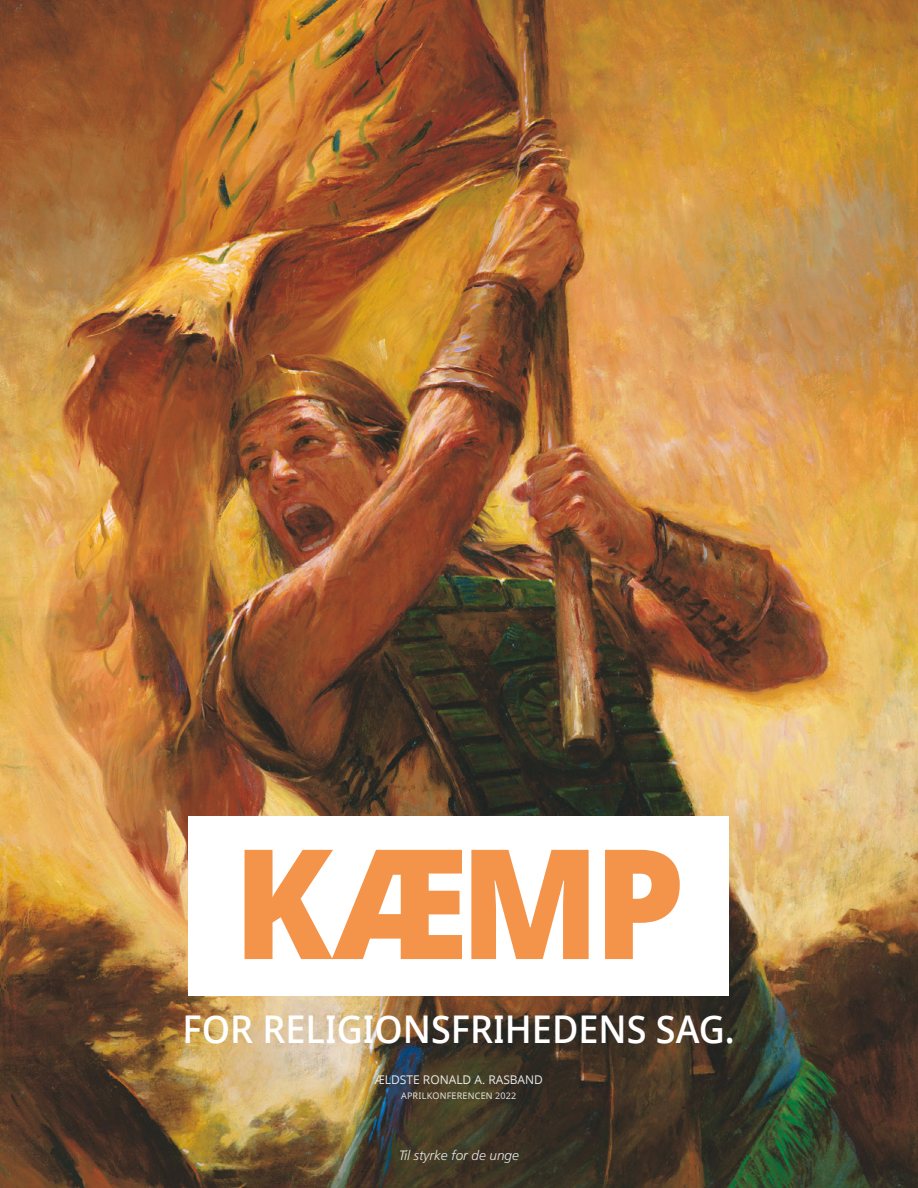
<style>
.page{position:relative;width:918px;height:1188px;background:#fff}
.page>*{position:absolute;margin:0;border:0;box-sizing:border-box;transform-origin:0 0}
.t1{font:800 153px "Dots Solidlds Lat";color:#f38836;scale:.94 1}
.Pull_Quote_Rasband{font:600 38.25px "Dots Solidlds Lat";color:#fff;scale:.94 1}
.t2{font:italic 300 13.5px "Frutigerlds Lat";color:#fff}
.t3{font:12px "Dots Solidlds Lat";color:#fff}
.t4{font:9px "Dots Solidlds Lat";letter-spacing:.025em;color:#fff}
</style>
<div class="page">
<img style="left:0;top:0;width:918px;height:1188px">
<div style="left:189px;top:816px;width:540px;height:180px;background:#fff"></div>
<h1 class="t1" style="left:233px;top:787px;width:482px">KÆMP</h1>
<p class="Pull_Quote_Rasband" style="left:183px;top:1000px;width:589px">FOR RELIGIONSFRIHEDENS SAG.</p>
<p class="t3" style="left:375px;top:1071px;width:170px">ÆLDSTE RONALD A. RASBAND</p>
<p class="t4" style="left:401px;top:1089px;width:117px">APRILKONFERENCEN 2022</p>
<p class="t2" style="left:399px;top:1145px;width:122px">Til styrke for de unge</p>
</div>
